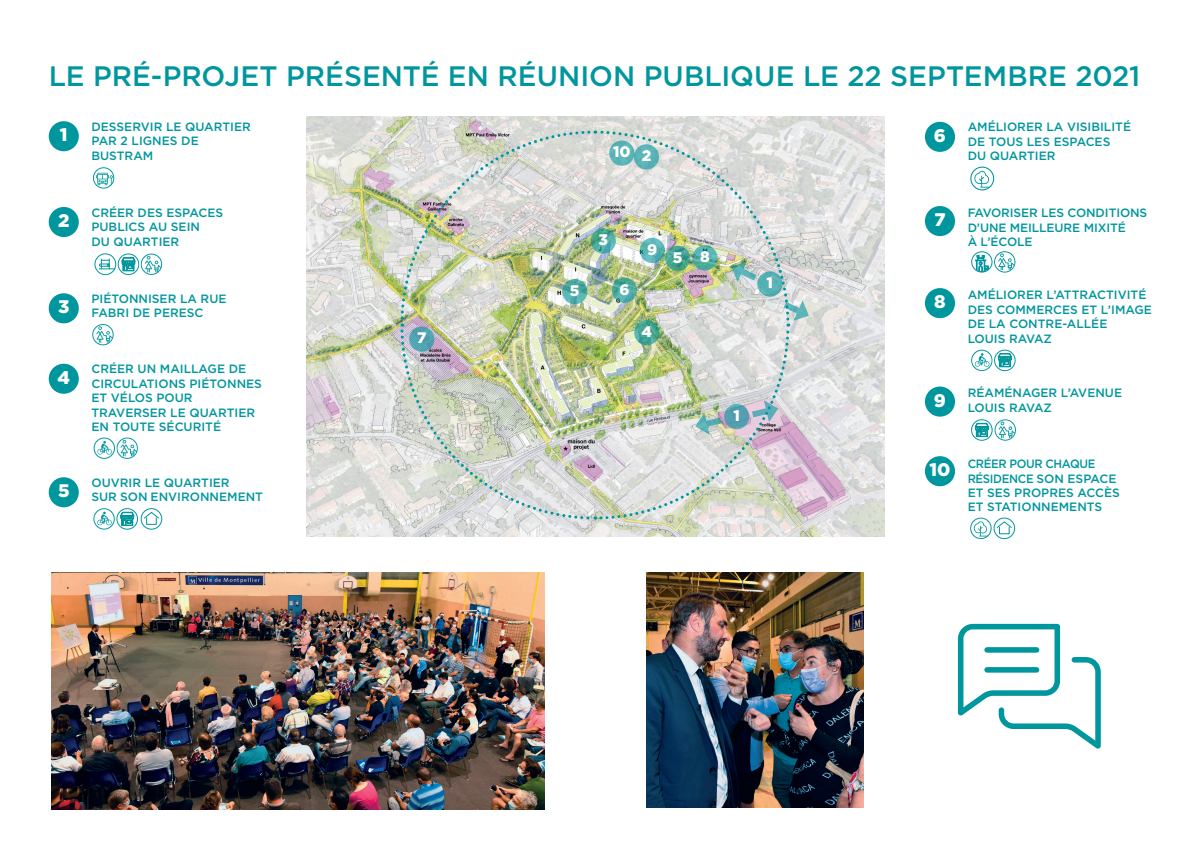
<style>
.page{position:relative;width:1191px;height:842px;background:#fff}
.page>*{position:absolute;margin:0;border:0;box-sizing:border-box;transform-origin:0 0}
.t1{font:500 28.1px "Gotham";color:#00969e}
.t2{font:900 18.2px "Gotham";color:#fff}
.t3{font:900 15.3px "Gotham";color:#fff}
.t4{font:500 12.1px/14.5px "Gotham";color:#00969e}
.t5{font:500 12.1px/14.5px "Gotham";color:#00969e;scale:.95 1}
</style>
<div class="page">
<img style="left:306px;top:116px;width:578px;height:420px">
<div style="left:49px;top:121px;width:30px;height:30px;background:#00969e;border-radius:50%"></div>
<svg style="left:93px;top:167px;width:21px;height:22px"></svg>
<div style="left:49px;top:364px;width:30px;height:30px;background:#00969e;border-radius:50%"></div>
<svg style="left:94px;top:437px;width:44px;height:22px"></svg>
<div style="left:49px;top:207px;width:30px;height:30px;background:#00969e;border-radius:50%"></div>
<svg style="left:116px;top:252px;width:25px;height:24px"></svg>
<svg style="left:93px;top:252px;width:24px;height:24px"></svg>
<div style="left:118px;top:253px;width:21px;height:22px;border:1px solid #00969e;border-radius:50%"></div>
<svg style="left:139px;top:252px;width:25px;height:24px"></svg>
<svg style="left:141px;top:254px;width:21px;height:21px"></svg>
<div style="left:94px;top:253px;width:22px;height:22px;border:1px solid #00969e;border-radius:50%"></div>
<svg style="left:99px;top:259px;width:15px;height:10px"></svg>
<svg style="left:121px;top:257px;width:14px;height:14px"></svg>
<div style="left:49px;top:477px;width:30px;height:30px;background:#00969e;border-radius:50%"></div>
<svg style="left:139px;top:507px;width:25px;height:24px"></svg>
<div style="left:141px;top:508px;width:21px;height:22px;border:1px solid #00969e;border-radius:50%"></div>
<div style="left:146px;top:517px;width:11px;height:8px;border:1px solid #00969e"></div>
<svg style="left:143px;top:511px;width:17px;height:8px"></svg>
<svg style="left:115px;top:507px;width:24px;height:24px"></svg>
<div style="left:116px;top:508px;width:22px;height:22px;border:1px solid #00969e;border-radius:50%"></div>
<svg style="left:93px;top:508px;width:41px;height:22px"></svg>
<div style="left:49px;top:293px;width:30px;height:30px;background:#00969e;border-radius:50%"></div>
<svg style="left:92px;top:324px;width:22px;height:21px"></svg>
<img style="left:51px;top:573px;width:493px;height:236px">
<img style="left:399px;top:129px;width:411px;height:392px">
<div style="left:925px;top:288px;width:30px;height:30px;background:#00969e;border-radius:50%"></div>
<svg style="left:992px;top:348px;width:25px;height:24px"></svg>
<div style="left:994px;top:350px;width:21px;height:21px;border:1px solid #00969e;border-radius:50%"></div>
<svg style="left:971px;top:350px;width:40px;height:21px"></svg>
<div style="left:925px;top:456px;width:30px;height:30px;background:#00969e;border-radius:50%"></div>
<svg style="left:992px;top:516px;width:24px;height:24px"></svg>
<div style="left:993px;top:517px;width:22px;height:22px;border:1px solid #00969e;border-radius:50%"></div>
<svg style="left:970px;top:518px;width:42px;height:21px"></svg>
<div style="left:925px;top:122px;width:30px;height:30px;background:#00969e;border-radius:50%"></div>
<svg style="left:968px;top:165px;width:27px;height:27px"></svg>
<svg style="left:970px;top:167px;width:24px;height:23px"></svg>
<div style="left:925px;top:387px;width:30px;height:30px;background:#00969e;border-radius:50%"></div>
<svg style="left:994px;top:419px;width:22px;height:22px"></svg>
<svg style="left:969px;top:418px;width:25px;height:24px"></svg>
<div style="left:971px;top:419px;width:21px;height:22px;border:1px solid #00969e;border-radius:50%"></div>
<svg style="left:974px;top:422px;width:14px;height:15px"></svg>
<div style="left:925px;top:206px;width:30px;height:30px;background:#00969e;border-radius:50%"></div>
<svg style="left:994px;top:251px;width:21px;height:22px"></svg>
<svg style="left:969px;top:250px;width:25px;height:24px"></svg>
<svg style="left:975px;top:255px;width:13px;height:17px"></svg>
<div style="left:971px;top:251px;width:21px;height:22px;border:1px solid #00969e;border-radius:50%"></div>
<img style="left:646px;top:573px;width:218px;height:235px">
<div style="left:609px;top:141px;width:25px;height:25px;background:#58b2b6;border-radius:50%"></div>
<div style="left:634px;top:144px;width:25px;height:25px;background:#5bb4b8;border-radius:50%"></div>
<svg style="left:957px;top:623px;width:144px;height:126px"></svg>
<div style="left:983px;top:646px;width:57px;height:8px;background:#00969e;border-radius:4px"></div>
<div style="left:981px;top:644px;width:61px;height:12px;border:3px solid #fff;border-radius:4px"></div>
<div style="left:983px;top:666px;width:57px;height:8px;background:#00969e;border-radius:4px"></div>
<div style="left:981px;top:664px;width:61px;height:12px;border:3px solid #fff;border-radius:4px"></div>
<h1 class="t1" style="left:49px;top:57px;width:1093px">LE PRÉ-PROJET PRÉSENTÉ EN RÉUNION PUBLIQUE LE 22 SEPTEMBRE 2021</h1>
<p class="t4" style="left:967px;top:120px;width:165px">AMÉLIORER LA VISIBILITÉ<br>DE TOUS LES ESPACES<br>DU QUARTIER</p>
<p class="t4" style="left:91px;top:119px;width:161px">DESSERVIR LE QUARTIER<br>PAR 2 LIGNES DE<br>BUSTRAM</p>
<h2 class="t2" style="left:60px;top:122px;width:9px">1</h2>
<h2 class="t2" style="left:934px;top:123px;width:14px">6</h2>
<p class="t3" style="left:613px;top:141px;width:40px">10 2</p>
<h2 class="t2" style="left:58px;top:208px;width:13px">2</h2>
<p class="t4" style="left:91px;top:205px;width:133px">CRÉER DES ESPACES<br>PUBLICS AU SEIN<br>DU QUARTIER</p>
<p class="t4" style="left:58px;top:291px;width:170px;text-indent:33px">PIÉTONNISER LA RUE<br><sup>3</sup> FABRI DE PERESC</p>
<h2 class="t2" style="left:57px;top:365px;width:14px">4</h2>
<p class="t4" style="left:91px;top:362px;width:172px">CRÉER UN MAILLAGE DE<br>CIRCULATIONS PIÉTONNES<br>ET VÉLOS POUR<br>TRAVERSER LE QUARTIER<br>EN TOUTE SÉCURITÉ</p>
<p class="t4" style="left:58px;top:475px;width:206px;text-align:center">OUVRIR LE QUARTIER<br><sup>5</sup> SUR SON ENVIRONNEMENT</p>
<p class="t3" style="left:417px;top:327px;width:11px">7</p>
<p class="t3" style="left:570px;top:280px;width:11px">5</p>
<p class="t3" style="left:598px;top:229px;width:11px">3</p>
<p class="t3" style="left:619px;top:279px;width:12px">6</p>
<p class="t3" style="left:647px;top:239px;width:12px">9</p>
<p class="t3" style="left:641px;top:321px;width:12px">4</p>
<p class="t3" style="left:673px;top:247px;width:11px">5</p>
<p class="t3" style="left:700px;top:246px;width:11px">8</p>
<p class="t3" style="left:766px;top:272px;width:8px">1</p>
<p class="t3" style="left:733px;top:405px;width:8px">1</p>
<h2 class="t2" style="left:934px;top:207px;width:13px">7</h2>
<h2 class="t2" style="left:934px;top:289px;width:13px">8</h2>
<p class="t4" style="left:967px;top:205px;width:181px">FAVORISER LES CONDITIONS<br>D’UNE MEILLEURE MIXITÉ<br>À L’ÉCOLE</p>
<p class="t4" style="left:967px;top:287px;width:186px">AMÉLIORER L’ATTRACTIVITÉ<br>DES COMMERCES ET L’IMAGE<br>DE LA CONTRE-ALLÉE<br>LOUIS RAVAZ</p>
<p class="t4" style="left:934px;top:386px;width:190px;text-indent:34px">RÉAMÉNAGER L’AVENUE<br><sup>9</sup> LOUIS RAVAZ</p>
<h2 class="t2" style="left:929px;top:457px;width:23px">10</h2>
<p class="t5" style="left:967px;top:456px;width:162px">CRÉER POUR CHAQUE<br>RÉSIDENCE SON ESPACE<br>ET SES PROPRES ACCÈS<br>ET STATIONNEMENTS</p>
</div>
